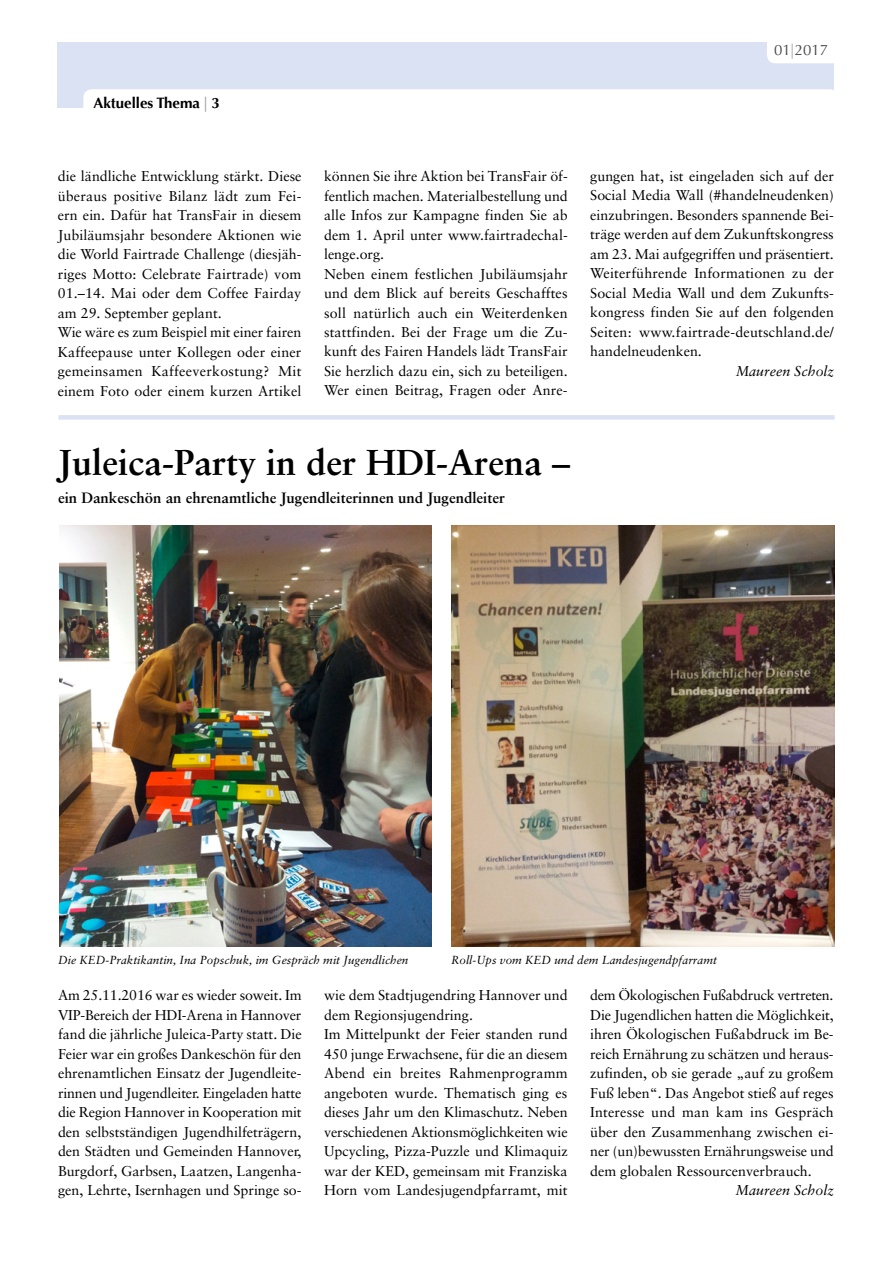
<style>
.page{position:relative;width:893px;height:1263px;background:#fff}
.page>*{position:absolute;margin:0;border:0;box-sizing:border-box;transform-origin:0 0}
.t1{font:700 36px "Sabon LT";color:#000}
.t2{font:700 15px "Sabon LT";color:#000}
.t3{font:700 15px "Optima";color:#000}
.t4{font:15px "Optima";color:#474747}
.t5{font:14.25px/19.5px "Sabon LT";color:#000;text-align:justify}
.t6{font:italic 14.25px "Sabon LT";color:#000}
.t7{font:italic 11.7px "Sabon LT";color:#000}
.s1{font-family:"Myriad Pro";font-weight:400;font-stretch:condensed;color:#9c9d9d}
.s2{font-family:"Myriad Pro";font-stretch:condensed;color:#ababab}
</style>
<div class="page">
<div style="left:58px;top:42px;width:776px;height:66px;background:#dbe2f4"></div>
<div style="left:767px;top:26px;width:75px;height:37px;background:#fff;border-radius:9px"></div>
<div style="left:83px;top:89px;width:755px;height:38px;background:#fff;border-radius:9px"></div>
<div style="left:58px;top:415px;width:777px;height:5px;background:#dbe2f4"></div>
<img style="left:59px;top:525px;width:372px;height:421px">
<img style="left:451px;top:525px;width:384px;height:421px">
<p class="t3" style="left:93px;top:94px;width:128px">Aktuelles Thema <span class="s1">|</span> 3</p>
<p class="t4" style="left:774px;top:41px;width:56px">01<span class="s2">|</span>2017</p>
<p class="t5" style="left:58px;top:166px;width:245px;text-align:left">die ländliche Entwicklung stärkt. Diese überaus positive Bilanz lädt zum Fei&shy;ern ein. Dafür hat TransFair in diesem Jubiläumsjahr besondere Aktionen wie die World Fairtrade Challenge (diesjäh&shy;riges Motto: Celebrate Fairtrade) vom 01.–14. Mai oder dem Coffee Fairday am 29. September geplant.<br>Wie wäre es zum Beispiel mit einer fairen Kaffeepause unter Kollegen oder einer gemeinsamen Kaffeeverkostung? Mit einem Foto oder einem kurzen Artikel</p>
<p class="t5" style="left:324px;top:166px;width:245px;text-align:left">können Sie ihre Aktion bei TransFair öf&shy;fentlich machen. Materialbestellung und alle Infos zur Kampagne finden Sie ab dem 1. April unter www.fairtradechal&shy;lenge.org.<br>Neben einem festlichen Jubiläumsjahr und dem Blick auf bereits Geschafftes soll natürlich auch ein Weiterdenken stattfinden. Bei der Frage um die Zu&shy;kunft des Fairen Handels lädt TransFair Sie herzlich dazu ein, sich zu beteiligen.<br>Wer einen Beitrag, Fragen oder Anre-</p>
<p class="t5" style="left:590px;top:166px;width:245px">gungen hat, ist eingeladen sich auf der Social Media Wall (#handelneudenken) einzubringen. Besonders spannende Bei&shy;träge werden auf dem Zukunftskongress am 23. Mai aufgegriffen und präsentiert.<br>Weiterführende Informationen zu der Social Media Wall und dem Zukunfts&shy;kongress finden Sie auf den folgenden Seiten: www.fairtrade-deutschland.de/ handelneudenken.</p>
<p class="t6" style="left:736px;top:363px;width:100px">Maureen Scholz</p>
<h1 class="t1" style="left:58px;top:440px;width:514px">Juleica-Party in der HDI-Arena –</h1>
<p class="t2" style="left:58px;top:488px;width:448px">ein Dankeschön an ehrenamtliche Jugendleiterinnen und Jugendleiter</p>
<p class="t7" style="left:58px;top:953px;width:352px">Die KED-Praktikantin, Ina Popschuk, im Gespräch mit Jugendlichen</p>
<p class="t7" style="left:451px;top:953px;width:267px">Roll-Ups vom KED und dem Landesjugendpfarramt</p>
<p class="t5" style="left:58px;top:985px;width:245px">Am 25.11.2016 war es wieder soweit. Im VIP-Bereich der HDI-Arena in Hannover fand die jährliche Juleica-Party statt. Die Feier war ein großes Dankeschön für den ehrenamtlichen Einsatz der Jugendleite&shy;rinnen und Jugendleiter. Eingeladen hatte die Region Hannover in Kooperation mit den selbstständigen Jugendhilfeträgern, den Städten und Gemeinden Hannover, Burgdorf, Garbsen, Laatzen, Langenha&shy;gen, Lehrte, Isernhagen und Springe so-</p>
<p class="t5" style="left:324px;top:985px;width:245px;text-align:left">wie dem Stadtjugendring Hannover und dem Regionsjugendring.<br>Im Mittelpunkt der Feier standen rund 450 junge Erwachsene, für die an diesem Abend ein breites Rahmenprogramm angeboten wurde. Thematisch ging es dieses Jahr um den Klimaschutz. Neben verschiedenen Aktionsmöglichkeiten wie Upcycling, Pizza-Puzzle und Klimaquiz war der KED, gemeinsam mit Franziska Horn vom Landesjugendpfarramt, mit</p>
<p class="t5" style="left:590px;top:985px;width:245px">dem Ökologischen Fußabdruck vertreten.<br>Die Jugendlichen hatten die Möglichkeit, ihren Ökologischen Fußabdruck im Be&shy;reich Ernährung zu schätzen und heraus&shy;zufinden, ob sie gerade „auf zu großem Fuß leben“. Das Angebot stieß auf reges Interesse und man kam ins Gespräch über den Zusammenhang zwischen ei&shy;ner (un)bewussten Ernährungsweise und dem globalen Ressourcenverbrauch.</p>
<p class="t6" style="left:735px;top:1182px;width:100px">Maureen Scholz</p>
</div>
